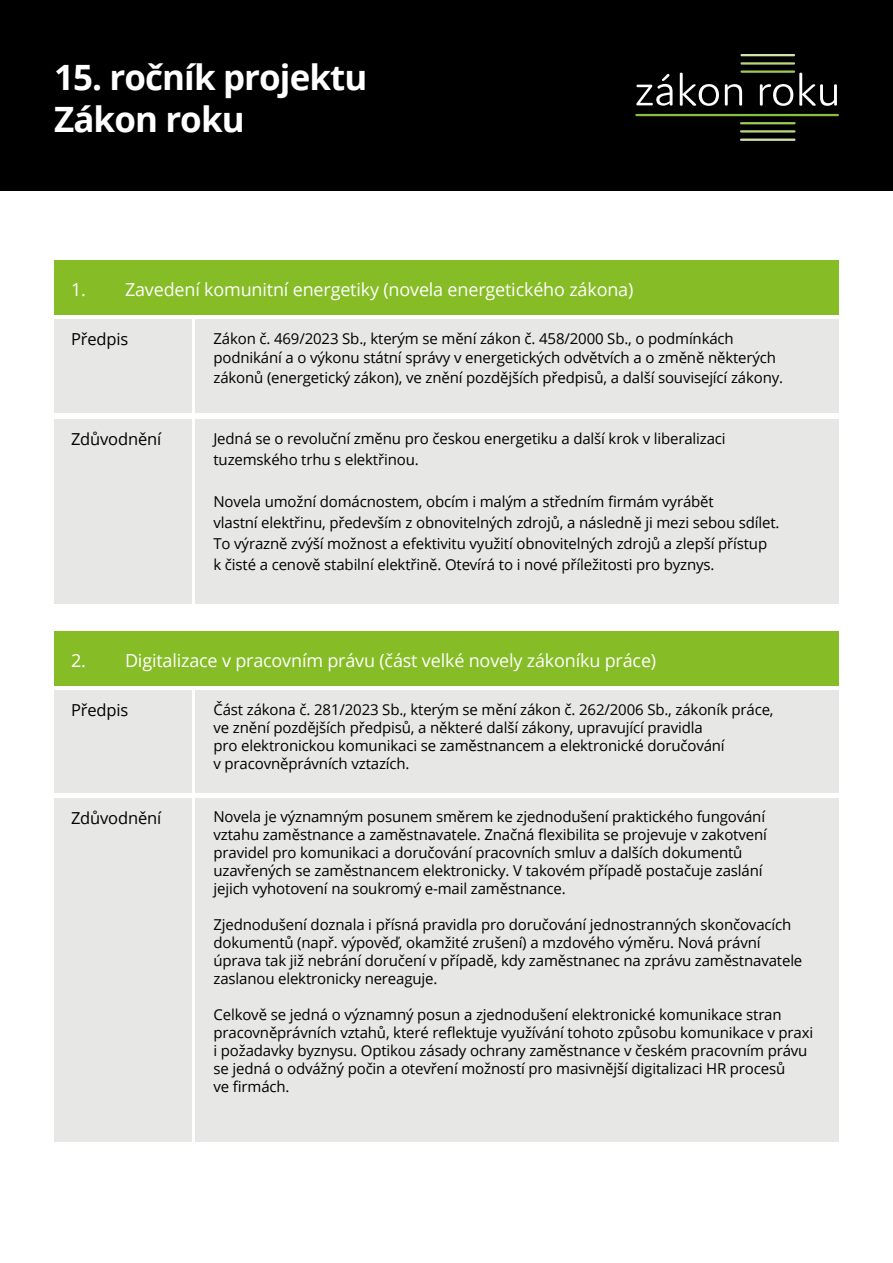
<style>
.page{position:relative;width:893px;height:1263px;background:#fff}
.page>*{position:absolute;margin:0;border:0;box-sizing:border-box;transform-origin:0 0}
.t1{font:700 34.95px/41.8px "Open Sans";letter-spacing:-.025em;color:#fff}
.t2{font:18px "Open Sans";letter-spacing:-.01em;color:#fff}
.t3{font:16.5px "Open Sans";letter-spacing:-.01em;color:#000}
.t4{font:15px/18px "Open Sans";letter-spacing:-.01em;color:#000}
</style>
<div class="page">
<div style="left:0;top:0;width:893px;height:191px;background:#000"></div>
<hr style="left:635px;top:114px;width:204px;height:2px;background:#87bd40">
<hr style="left:740px;top:122px;width:55px;height:2px;background:#9ec952">
<hr style="left:740px;top:130px;width:55px;height:3px;background:#b5d67c">
<hr style="left:740px;top:139px;width:55px;height:2px;background:#cfe3a9">
<hr style="left:740px;top:70px;width:55px;height:3px;background:#9ec952">
<hr style="left:740px;top:62px;width:55px;height:3px;background:#b5d67c">
<hr style="left:740px;top:54px;width:55px;height:2px;background:#cfe3a9">
<svg style="left:636px;top:74px;width:36px;height:32px"></svg>
<svg style="left:680px;top:73px;width:39px;height:33px"></svg>
<svg style="left:725px;top:84px;width:17px;height:22px"></svg>
<svg style="left:760px;top:84px;width:33px;height:22px"></svg>
<svg style="left:799px;top:73px;width:38px;height:33px"></svg>
<div style="left:54px;top:260px;width:785px;height:55px;background:#86bc25"></div>
<div style="left:54px;top:319px;width:137px;height:93px;background:#e7e7e6"></div>
<div style="left:196px;top:319px;width:643px;height:93px;background:#e7e7e6"></div>
<div style="left:54px;top:419px;width:137px;height:185px;background:#e7e7e6"></div>
<div style="left:196px;top:419px;width:643px;height:185px;background:#e7e7e6"></div>
<div style="left:54px;top:631px;width:785px;height:55px;background:#86bc25"></div>
<div style="left:54px;top:690px;width:137px;height:102px;background:#e7e7e6"></div>
<div style="left:196px;top:690px;width:643px;height:102px;background:#e7e7e6"></div>
<div style="left:54px;top:798px;width:137px;height:343px;background:#e7e7e6"></div>
<div style="left:196px;top:798px;width:643px;height:343px;background:#e7e7e6"></div>
<h1 class="t1" style="left:54px;top:55px;width:315px">15. ročník projektu<br>Zákon roku</h1>
<p class="t2" style="left:71px;top:277px;width:564px">1. Zavedení komunitní energetiky (novela energetického zákona)</p>
<p class="t3" style="left:71px;top:328px;width:59px">Předpis</p>
<p class="t4" style="left:213px;top:328px;width:571px;line-height:19.5px">Zákon č. 469/2023 Sb., kterým se mění zákon č. 458/2000 Sb., o podmínkách podnikání a o výkonu státní správy v energetických odvětvích a o změně některých zákonů (energetický zákon), ve znění pozdějších předpisů, a další související zákony.</p>
<p class="t3" style="left:71px;top:428px;width:92px">Zdůvodnění</p>
<p class="t4" style="left:213px;top:427px;width:514px;line-height:21px">Jedná se o revoluční změnu pro českou energetiku a další krok v liberalizaci tuzemského trhu s elektřinou.</p>
<p class="t4" style="left:213px;top:490px;width:568px;line-height:21px">Novela umožní domácnostem, obcím i malým a středním firmám vyrábět<br>vlastní elektřinu, především z obnovitelných zdrojů, a následně ji mezi sebou sdílet.<br>To výrazně zvýší možnost a efektivitu využití obnovitelných zdrojů a zlepší přístup<br>k čisté a cenově stabilní elektřině. Otevírá to i nové příležitosti pro byznys.</p>
<p class="t2" style="left:71px;top:648px;width:587px">2. Digitalizace v pracovním právu (část velké novely zákoníku práce)</p>
<p class="t3" style="left:71px;top:699px;width:59px">Předpis</p>
<p class="t4" style="left:213px;top:700px;width:562px">Část zákona č. 281/2023 Sb., kterým se mění zákon č. 262/2006 Sb., zákoník práce, ve znění pozdějších předpisů, a některé další zákony, upravující pravidla<br>pro elektronickou komunikaci se zaměstnancem a elektronické doručování<br>v pracovněprávních vztazích.</p>
<p class="t4" style="left:213px;top:807px;width:555px">Novela je významným posunem směrem ke zjednodušení praktického fungování vztahu zaměstnance a zaměstnavatele. Značná flexibilita se projevuje v zakotvení pravidel pro komunikaci a doručování pracovních smluv a dalších dokumentů uzavřených se zaměstnancem elektronicky. V takovém případě postačuje zaslání jejich vyhotovení na soukromý e-mail zaměstnance.</p>
<p class="t4" style="left:213px;top:915px;width:590px">Zjednodušení doznala i přísná pravidla pro doručování jednostranných skončovacích dokumentů (např. výpověď, okamžité zrušení) a mzdového výměru. Nová právní úprava tak již nebrání doručení v případě, kdy zaměstnanec na zprávu zaměstnavatele zaslanou elektronicky nereaguje.</p>
<p class="t4" style="left:213px;top:1005px;width:601px">Celkově se jedná o významný posun a zjednodušení elektronické komunikace stran pracovněprávních vztahů, které reflektuje využívání tohoto způsobu komunikace v praxi i požadavky byznysu. Optikou zásady ochrany zaměstnance v českém pracovním právu se jedná o odvážný počin a otevření možností pro masivnější digitalizaci HR procesů<br>ve firmách.</p>
<p class="t3" style="left:71px;top:806px;width:92px">Zdůvodnění</p>
</div>
